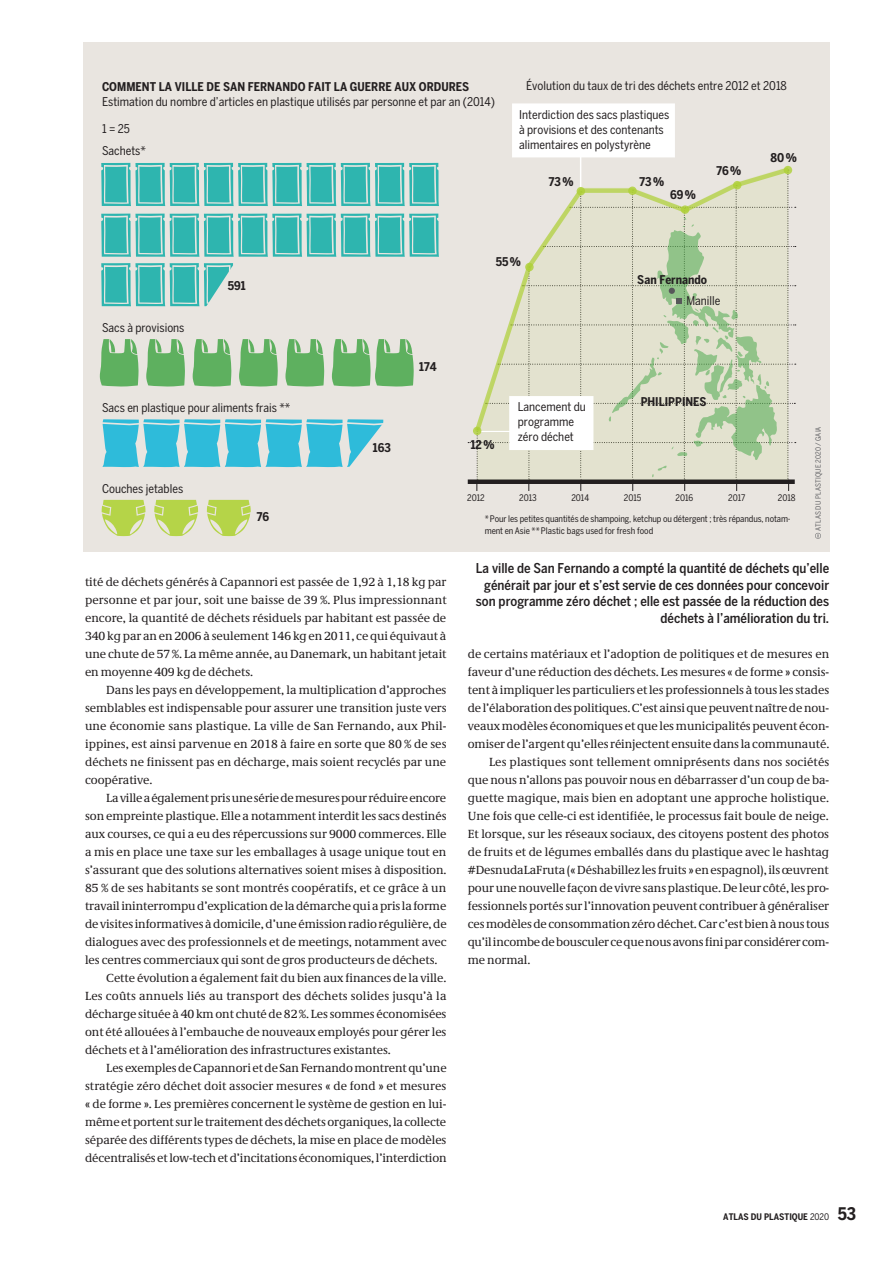
<style>
.page{position:relative;width:893px;height:1263px;background:#fff}
.page>*{position:absolute;margin:0;border:0;box-sizing:border-box;transform-origin:0 0}
.A_caption{font:500 condensed 13.5px/16.5px "Benton Sans";color:#231f20;text-align:right}
.A_text{font:12px/18px "Demos Pro";letter-spacing:-.005em;color:#231f20;text-align:justify}
.A_graphic_text{font:condensed 12px/15px "Benton Sans";color:#231f20}
.A_graphic_text-2{font:700 condensed 12px "Benton Sans";color:#231f20}
.A_graphic_text_small{font:condensed 9px/12px "Benton Sans";letter-spacing:-.01em;color:#231f20}
.A_graphic_x-coordina{font:condensed 9px "Benton Sans";color:#231f20}
.t1{font:700 condensed 9px "Benton Sans";color:#231f20}
.A_graphic_credit{font:condensed 7.2px "Benton Sans";letter-spacing:.02em;color:#636366}
.s1{font-weight:400}
.s2{font-size:17.25px}
</style>
<div class="page">
<div style="left:83px;top:42px;width:746px;height:509px;background:#e9e5e0"></div>
<svg style="left:815px;top:533px;width:6px;height:6px"></svg>
<svg style="left:784px;top:166px;width:8px;height:8px"></svg>
<svg style="left:100px;top:339px;width:39px;height:47px;background:#78ba77"></svg>
<svg style="left:146px;top:339px;width:39px;height:47px;background:#78ba77"></svg>
<svg style="left:193px;top:339px;width:38px;height:47px;background:#75b975"></svg>
<svg style="left:239px;top:339px;width:39px;height:47px;background:#78ba77"></svg>
<svg style="left:285px;top:339px;width:39px;height:47px"></svg>
<svg style="left:332px;top:339px;width:82px;height:47px"></svg>
<svg style="left:102px;top:500px;width:44px;height:36px"></svg>
<svg style="left:154px;top:500px;width:44px;height:36px"></svg>
<svg style="left:207px;top:500px;width:44px;height:36px"></svg>
<svg style="left:101px;top:163px;width:338px;height:43px"></svg>
<svg style="left:101px;top:214px;width:338px;height:93px"></svg>
<svg style="left:102px;top:419px;width:282px;height:49px"></svg>
<div style="left:512px;top:103px;width:163px;height:54px;background:#fff"></div>
<hr style="left:580px;top:151px;width:1px;height:36px;background:#fff">
<svg style="left:468px;top:170px;width:328px;height:321px"></svg>
<p class="A_graphic_text-2" style="left:102px;top:79px;width:369px">COMMENT LA VILLE DE SAN FERNANDO FAIT LA GUERRE AUX ORDURES</p>
<p class="A_graphic_text" style="left:102px;top:94px;width:394px">Estimation du nombre d’articles en plastique utilisés par personne et par an (2014)</p>
<p class="A_graphic_text" style="left:102px;top:121px;width:29px">1 = 25</p>
<p class="A_graphic_text" style="left:102px;top:143px;width:46px">Sachets*</p>
<p class="A_graphic_text" style="left:526px;top:78px;width:262px">Évolution du taux de tri des déchets entre 2012 et 2018</p>
<p class="A_graphic_text" style="left:519px;top:107px;width:152px">Interdiction des sacs plastiques à provisions et des contenants alimentaires en polystyrène</p>
<p class="A_graphic_text-2" style="left:549px;top:174px;width:26px">73%</p>
<p class="A_graphic_text-2" style="left:639px;top:174px;width:26px">73%</p>
<p class="A_graphic_text-2" style="left:670px;top:188px;width:27px">69%</p>
<p class="A_graphic_text-2" style="left:716px;top:164px;width:26px">76%</p>
<p class="A_graphic_text-2" style="left:770px;top:151px;width:28px">80%</p>
<p class="A_graphic_text" style="left:102px;top:320px;width:84px">Sacs à provisions</p>
<p class="A_graphic_text-2" style="left:228px;top:279px;width:19px">591</p>
<p class="A_graphic_text" style="left:102px;top:400px;width:190px">Sacs en plastique pour aliments frais **</p>
<p class="A_graphic_text" style="left:102px;top:481px;width:83px">Couches jetables</p>
<p class="A_graphic_text-2" style="left:257px;top:509px;width:14px">76</p>
<p class="A_graphic_text-2" style="left:419px;top:359px;width:19px">174</p>
<p class="A_graphic_text-2" style="left:373px;top:441px;width:20px">163</p>
<p class="A_text" style="left:85px;top:573px;width:363px">tité de déchets générés à Capannori est passée de 1,92 à 1,18 kg par personne et par jour, soit une baisse de 39 %. Plus impressionnant encore, la quantité de déchets résiduels par habitant est passée de 340 kg par an en 2006 à seulement 146 kg en 2011, ce qui équivaut à une chute de 57 %. La même année, au Danemark, un habitant jetait en moyenne 409 kg de déchets.</p>
<p class="A_text" style="left:85px;top:681px;width:363px;text-indent:21px">Dans les pays en développement, la multiplication d’approches semblables est indispensable pour assurer une transition juste vers une économie sans plastique. La ville de San Fernando, aux Phil&shy;ippines, est ainsi parvenue en 2018 à faire en sorte que 80 % de ses déchets ne finissent pas en décharge, mais soient recyclés par une coopérative.</p>
<p class="A_text" style="left:85px;top:789px;width:363px;text-indent:21px">La ville a également pris une série de mesures pour réduire encore son empreinte plastique. Elle a notamment interdit les sacs destinés aux courses, ce qui a eu des répercussions sur 9000 commerces. Elle a mis en place une taxe sur les emballages à usage unique tout en s’assurant que des solutions alternatives soient mises à disposition.<br>85 % de ses habitants se sont montrés coopératifs, et ce grâce à un travail ininterrompu d’explication de la démarche qui a pris la forme de visites informatives à domicile, d’une émission radio régulière, de dialogues avec des professionnels et de meetings, notamment avec les centres commerciaux qui sont de gros producteurs de déchets.</p>
<p class="A_text" style="left:85px;top:969px;width:363px;text-indent:21px">Cette évolution a également fait du bien aux finances de la ville.<br>Les coûts annuels liés au transport des déchets solides jusqu’à la décharge située à 40 km ont chuté de 82 %. Les sommes économisées ont été allouées à l’embauche de nouveaux employés pour gérer les déchets et à l’amélioration des infrastructures existantes.</p>
<p class="A_text" style="left:85px;top:1059px;width:363px;text-indent:21px">Les exemples de Capannori et de San Fernando montrent qu’une stratégie zéro déchet doit associer mesures « de fond » et mesures « de forme ». Les premières concernent le système de gestion en lui&shy;même et portent sur le traitement des déchets organiques, la collecte séparée des différents types de déchets, la mise en place de modèles décentralisés et low-tech et d’incitations économiques, l’interdiction</p>
<p class="A_graphic_text-2" style="left:496px;top:254px;width:27px">55%</p>
<p class="A_graphic_text-2" style="left:637px;top:273px;width:71px">San Fernando</p>
<p class="A_graphic_text" style="left:686px;top:293px;width:36px">Manille</p>
<p class="A_graphic_text-2" style="left:471px;top:438px;width:25px">12%</p>
<p class="A_graphic_text" style="left:518px;top:399px;width:70px">Lancement du programme zéro déchet</p>
<p class="A_graphic_text-2" style="left:641px;top:395px;width:67px">PHILIPPINES</p>
<p class="A_graphic_x-coordina" style="left:467px;top:493px;width:19px">2012</p>
<p class="A_graphic_x-coordina" style="left:519px;top:493px;width:19px">2013</p>
<p class="A_graphic_x-coordina" style="left:571px;top:493px;width:19px">2014</p>
<p class="A_graphic_x-coordina" style="left:624px;top:493px;width:19px">2015</p>
<p class="A_graphic_x-coordina" style="left:676px;top:493px;width:19px">2016</p>
<p class="A_graphic_x-coordina" style="left:728px;top:493px;width:19px">2017</p>
<p class="A_graphic_x-coordina" style="left:778px;top:493px;width:19px">2018</p>
<p class="A_graphic_text_small" style="left:485px;top:513px;width:307px">*Pour les petites quantités de shampoing, ketchup ou détergent ; très répandus, notam&shy;ment en Asie **Plastic bags used for fresh food</p>
<p class="A_graphic_credit" style="left:814px;top:531px;width:106px;rotate:-90deg">ATLAS DU PLASTIQUE 2020 /GAIA</p>
<p class="A_caption" style="left:476px;top:560px;width:355px">La ville de San Fernando a compté la quantité de déchets qu’elle générait par jour et s’est servie de ces données pour concevoir son programme zéro déchet ; elle est passée de la réduction des déchets à l’amélioration du tri.</p>
<p class="A_text" style="left:468px;top:645px;width:363px">de certains matériaux et l’adoption de politiques et de mesures en faveur d’une réduction des déchets. Les mesures « de forme » consis&shy;tent à impliquer les particuliers et les professionnels à tous les stades de l’élaboration des politiques. C’est ainsi que peuvent naître de nou&shy;veaux modèles économiques et que les municipalités peuvent écon&shy;omiser de l’argent qu’elles réinjectent ensuite dans la communauté.</p>
<p class="A_text" style="left:468px;top:753px;width:363px;text-indent:21px">Les plastiques sont tellement omniprésents dans nos sociétés que nous n’allons pas pouvoir nous en débarrasser d’un coup de ba&shy;guette magique, mais bien en adoptant une approche holistique.<br>Une fois que celle-ci est identifiée, le processus fait boule de neige.<br>Et lorsque, sur les réseaux sociaux, des citoyens postent des photos de fruits et de légumes emballés dans du plastique avec le hashtag #DesnudaLaFruta (« Déshabillez les fruits » en espagnol), ils œuvrent pour une nouvelle façon de vivre sans plastique. De leur côté, les pro&shy;fessionnels portés sur l’innovation peuvent contribuer à généraliser ces modèles de consommation zéro déchet. Car c’est bien à nous tous qu’il incombe de bousculer ce que nous avons fini par considérer com&shy;me normal.</p>
<p class="t1" style="left:723px;top:1212px;width:134px">ATLAS DU PLASTIQUE <span class="s1">2020</span> <span class="s2">53</span></p>
</div>
